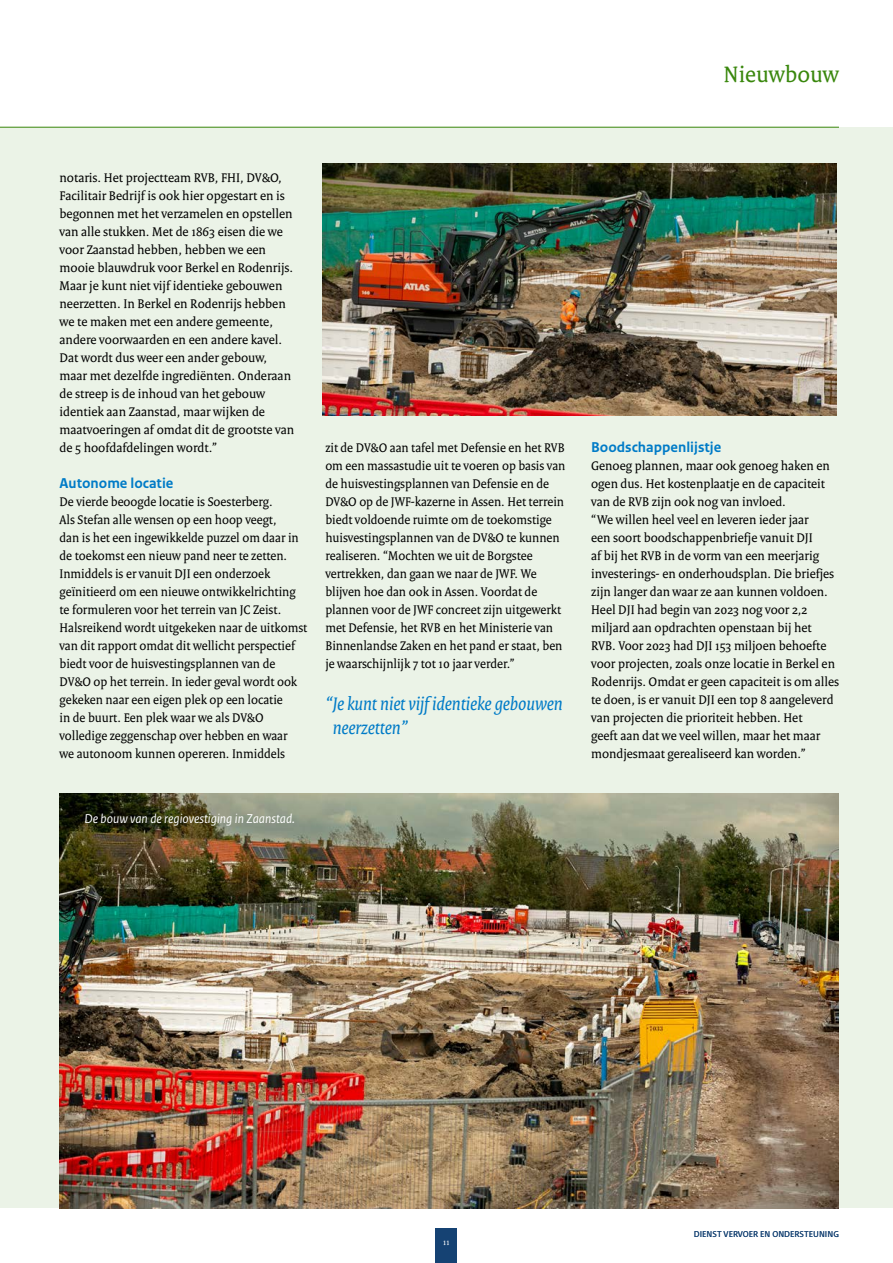
<style>
.page{position:relative;width:893px;height:1263px;background:#fff}
.page>*{position:absolute;margin:0;border:0;box-sizing:border-box;transform-origin:0 0}
.t1{font:24px "Rijksoverheid Serif";color:#39870c}
.t2{font:italic 19.5px/24px "Rijksoverheid Serif";color:#007bc7}
.t3{font:700 15px "Rijksoverheid Sans Text";color:#007bc7}
.t4{font:13.5px/18px "Rijksoverheid Serif";color:#000}
.t5{font:italic 13.5px "Rijksoverheid Sans Text";color:#fff}
.t6{font:9px "Rijksoverheid Sans Text";color:#154273}
.t7{font:9px "Rijksoverheid Serif";color:#fff}
</style>
<div class="page">
<div style="left:0;top:127px;width:893px;height:1081px;background:#ebf3e7"></div>
<div style="left:436px;top:1229px;width:21px;height:34px;background:#154273"></div>
<img style="left:60px;top:794px;width:779px;height:414px">
<img style="left:323px;top:164px;width:513px;height:252px">
<hr style="left:0;top:127px;width:839px;height:1px;background:#39870c">
<h1 class="t1" style="left:724px;top:59px;width:117px">Nieuwbouw</h1>
<p class="t4" style="left:60px;top:168px;width:236px">notaris. Het projectteam RVB, FHI, DV&amp;O, Facilitair Bedrijf is ook hier opgestart en is begonnen met het verzamelen en opstellen van alle stukken. Met de 1863 eisen die we voor Zaanstad hebben, hebben we een mooie blauwdruk voor Berkel en Rodenrijs.<br>Maar je kunt niet vijf identieke gebouwen neerzetten. In Berkel en Rodenrijs hebben we te maken met een andere gemeente, andere voorwaarden en een andere kavel.<br>Dat wordt dus weer een ander gebouw, maar met dezelfde ingrediënten. Onderaan de streep is de inhoud van het gebouw identiek aan Zaanstad, maar wijken de maatvoeringen af omdat dit de grootste van de 5 hoofdafdelingen wordt.”</p>
<p class="t3" style="left:60px;top:474px;width:115px">Autonome locatie</p>
<p class="t4" style="left:60px;top:492px;width:249px">De vierde beoogde locatie is Soesterberg.<br>Als Stefan alle wensen op een hoop veegt,<br>dan is het een ingewikkelde puzzel om daar in de toekomst een nieuw pand neer te zetten.<br>Inmiddels is er vanuit DJI een onderzoek geïnitieerd om een nieuwe ontwikkelrichting te formuleren voor het terrein van JC Zeist.<br>Halsreikend wordt uitgekeken naar de uitkomst van dit rapport omdat dit wellicht perspectief biedt voor de huisvestingsplannen van de DV&amp;O op het terrein. In ieder geval wordt ook gekeken naar een eigen plek op een locatie<br>in de buurt. Een plek waar we als DV&amp;O volledige zeggenschap over hebben en waar<br>we autonoom kunnen opereren. Inmiddels</p>
<p class="t4" style="left:325px;top:438px;width:242px">zit de DV&amp;O aan tafel met Defensie en het RVB om een massastudie uit te voeren op basis van de huisvestingsplannen van Defensie en de DV&amp;O op de JWF-kazerne in Assen. Het terrein biedt voldoende ruimte om de toekomstige huisvestingsplannen van de DV&amp;O te kunnen realiseren. “Mochten we uit de Borgstee vertrekken, dan gaan we naar de JWF. We blijven hoe dan ook in Assen. Voordat de plannen voor de JWF concreet zijn uitgewerkt met Defensie, het RVB en het Ministerie van Binnenlandse Zaken en het pand er staat, ben je waarschijnlijk 7 tot 10 jaar verder.”</p>
<h2 class="t2" style="left:333px;top:691px;width:231px;text-indent:-7px">“Je kunt niet vijf identieke gebouwen neerzetten”</h2>
<p class="t5" style="left:84px;top:811px;width:212px">De bouw van de regiovestiging in Zaanstad.</p>
<p class="t3" style="left:591px;top:438px;width:132px">Boodschappenlijstje</p>
<p class="t4" style="left:591px;top:456px;width:249px">Genoeg plannen, maar ook genoeg haken en ogen dus. Het kostenplaatje en de capaciteit van de RVB zijn ook nog van invloed.<br>“We willen heel veel en leveren ieder jaar<br>een soort boodschappenbriefje vanuit DJI<br>af bij het RVB in de vorm van een meerjarig investerings- en onderhoudsplan. Die briefjes zijn langer dan waar ze aan kunnen voldoen.<br>Heel DJI had begin van 2023 nog voor 2,2 miljard aan opdrachten openstaan bij het RVB. Voor 2023 had DJI 153 miljoen behoefte voor projecten, zoals onze locatie in Berkel en Rodenrijs. Omdat er geen capaciteit is om alles te doen, is er vanuit DJI een top 8 aangeleverd van projecten die prioriteit hebben. Het<br>geeft aan dat we veel willen, maar het maar mondjesmaat gerealiseerd kan worden.”</p>
<p class="t7" style="left:443px;top:1236px;width:8px">11</p>
<p class="t6" style="left:694px;top:1229px;width:147px">DIENST VERVOER EN ONDERSTEUNING</p>
</div>
